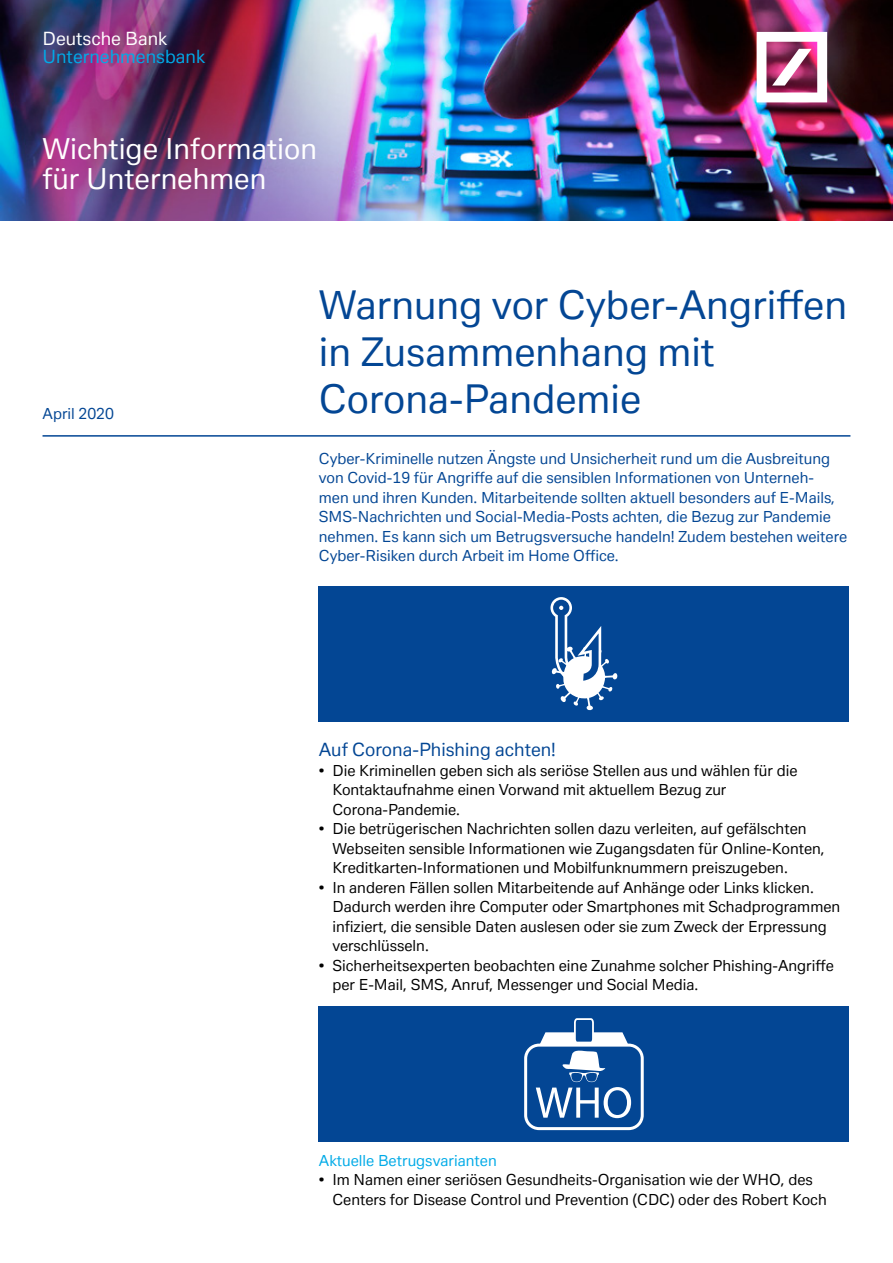
<style>
.page{position:relative;width:893px;height:1263px;background:#fff}
.page>*{position:absolute;margin:0;border:0;box-sizing:border-box;transform-origin:0 0}
.t1{font:39px/46.8px "Deutsche Bank Text";color:#034694}
.t2{font:28.5px/30px "Deutsche Bank Text";color:#fff}
.t3{font:18px "Deutsche Bank Text";color:#034694}
.t4{font:18px "Deutsche Bank Text";color:#00aae7}
.t5{font:18px "Deutsche Bank Text";color:#fff}
.t6{font:15px/19.5px "Deutsche Bank Text";color:#000}
.t7{font:15px/19.5px "Deutsche Bank Text";color:#034694}
.t8{font:15px "Deutsche Bank Text";color:#00aae7}
</style>
<div class="page">
<img style="left:0;top:0;width:893px;height:220px">
<svg style="left:757px;top:32px;width:70px;height:70px"></svg>
<hr style="left:43px;top:435px;width:807px;height:2px;background:#034694">
<div style="left:319px;top:586px;width:530px;height:135px;background:#034694"></div>
<svg style="left:550px;top:597px;width:68px;height:114px"></svg>
<div style="left:319px;top:1006px;width:530px;height:136px;background:#034694"></div>
<svg style="left:524px;top:1018px;width:120px;height:112px"></svg>
<p class="t5" style="left:43px;top:27px;width:126px">Deutsche Bank</p>
<p class="t4" style="left:43px;top:45px;width:164px">Unternehmensbank</p>
<h2 class="t2" style="left:43px;top:133px;width:276px">Wichtige Information für Unternehmen</h2>
<p class="t7" style="left:43px;top:404px;width:73px">April 2020</p>
<h1 class="t1" style="left:319px;top:281px;width:530px">Warnung vor Cyber-Angriffen in Zusammenhang mit<br>Corona-Pandemie</h1>
<p class="t7" style="left:319px;top:448px;width:530px">Cyber-Kriminelle nutzen Ängste und Unsicherheit rund um die Ausbreitung von Covid-19 für Angriffe auf die sensiblen Informationen von Unterneh&shy;men und ihren Kunden. Mitarbeitende sollten aktuell besonders auf E-Mails, SMS-Nachrichten und Social-Media-Posts achten, die Bezug zur Pandemie nehmen. Es kann sich um Betrugsversuche handeln! Zudem bestehen weitere Cyber-Risiken durch Arbeit im Home Office.</p>
<p class="t3" style="left:319px;top:738px;width:238px">Auf Corona-Phishing achten!</p>
<p class="t6" style="left:332px;top:760px;width:467px;text-indent:-14px">• Die Kriminellen geben sich als seriöse Stellen aus und wählen für die<br>Kontaktaufnahme einen Vorwand mit aktuellem Bezug zur<br>Corona-Pandemie.</p>
<p class="t6" style="left:332px;top:819px;width:494px;text-indent:-14px">• Die betrügerischen Nachrichten sollen dazu verleiten, auf gefälschten<br>Webseiten sensible Informationen wie Zugangsdaten für Online-Konten,<br>Kreditkarten-Informationen und Mobilfunknummern preiszugeben.</p>
<p class="t6" style="left:332px;top:877px;width:509px;text-indent:-14px">• In anderen Fällen sollen Mitarbeitende auf Anhänge oder Links klicken.<br>Dadurch werden ihre Computer oder Smartphones mit Schadprogrammen infiziert, die sensible Daten auslesen oder sie zum Zweck der Erpressung verschlüsseln.</p>
<p class="t6" style="left:332px;top:955px;width:503px;text-indent:-14px">• Sicherheitsexperten beobachten eine Zunahme solcher Phishing-Angriffe per E-Mail, SMS, Anruf, Messenger und Social Media.</p>
<p class="t8" style="left:319px;top:1151px;width:179px">Aktuelle Betrugsvarianten</p>
<p class="t6" style="left:332px;top:1170px;width:496px;text-indent:-14px">• Im Namen einer seriösen Gesundheits-Organisation wie der WHO, des<br>Centers for Disease Control und Prevention (CDC) oder des Robert Koch</p>
</div>
